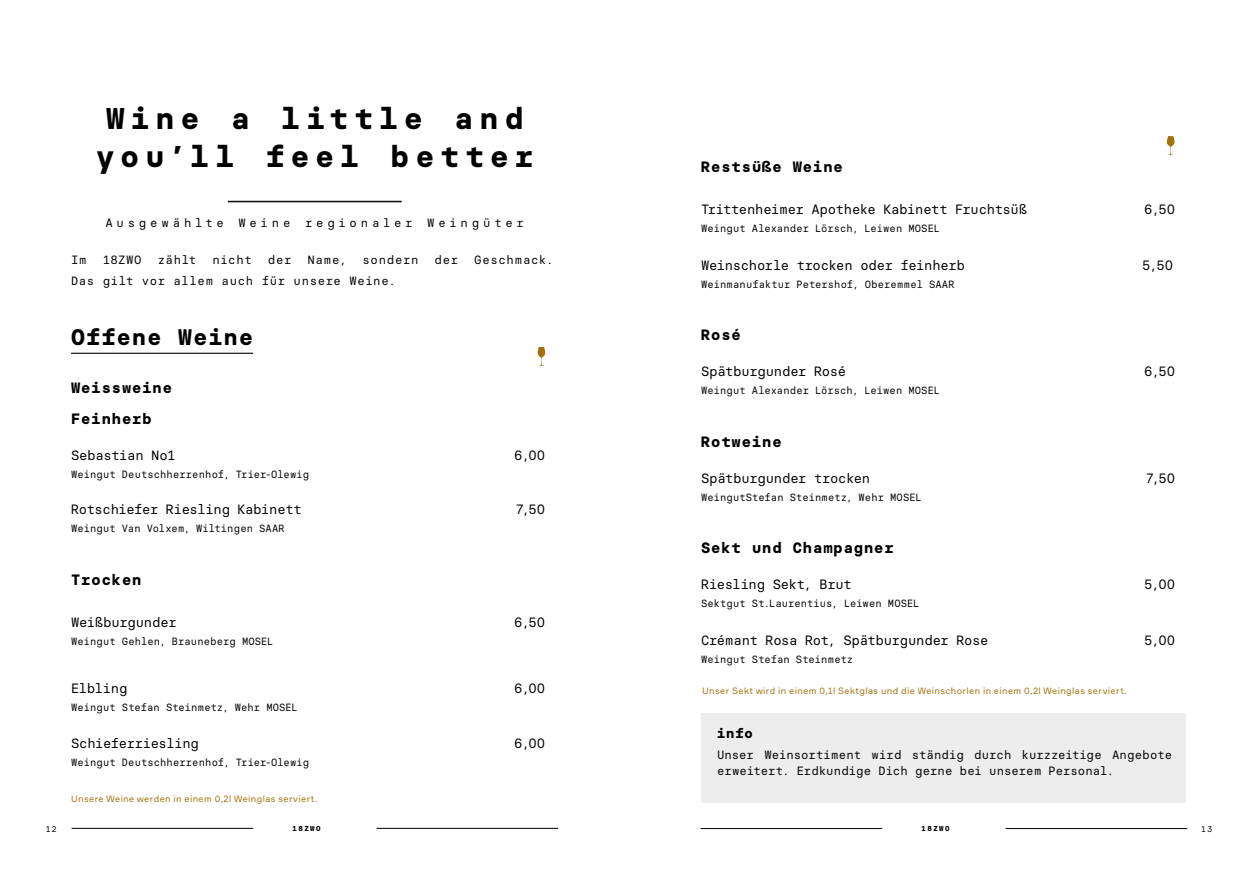
<style>
.page{position:relative;width:1259px;height:893px;background:#fff}
.page>*{position:absolute;margin:0;border:0;box-sizing:border-box;transform-origin:0 0}
.t1{font:700 30px/38.1px "Basier Circle Mono";letter-spacing:.21em;color:#000;text-align:center}
.t2{font:700 22.5px "Basier Circle Mono";letter-spacing:.06em;color:#000}
.t3{font:700 15px/31.5px "Basier Circle Mono";letter-spacing:.06em;color:#000}
.t4{font:13.5px "Basier Circle Mono";letter-spacing:-.025em;color:#000}
.t5{font:700 13.5px "Basier Circle Mono";color:#000}
.t6{font:12px/16.5px "Basier Circle Mono";letter-spacing:-.005em;color:#000}
.t7{font:12px "Basier Circle Mono";letter-spacing:.03em;color:#000}
.t8{font:12px "Basier Circle Mono";letter-spacing:.305em;color:#000}
.t9{font:12px "Basier Circle Mono";letter-spacing:.06em;color:#000}
.t10{font:10.5px "Basier Circle Mono";letter-spacing:.005em;color:#000}
.t11{font:9px "Formular";letter-spacing:.045em;color:#a4720d}
.t12{font:8.25px "Formular";color:#000}
.t13{font:700 7.2px "Basier Circle Mono";letter-spacing:.2em;color:#000}
</style>
<div class="page">
<hr style="left:1005px;top:828px;width:182px;height:1px;background:#000">
<hr style="left:376px;top:828px;width:182px;height:1px;background:#000">
<hr style="left:72px;top:828px;width:181px;height:1px;background:#000">
<hr style="left:700px;top:828px;width:182px;height:1px;background:#000">
<hr style="left:228px;top:202px;width:174px;height:1px;background:#000">
<hr style="left:228px;top:201px;width:174px;height:1px;background:#000">
<svg style="left:537px;top:347px;width:9px;height:19px"></svg>
<hr style="left:71px;top:353px;width:182px;height:1px;background:#000">
<div style="left:701px;top:713px;width:484px;height:89px;background:#ededed"></div>
<svg style="left:1166px;top:136px;width:9px;height:19px"></svg>
<h1 class="t1" style="left:96px;top:99px;width:438px">Wine a little and you’ll feel better</h1>
<p class="t8" style="left:106px;top:216px;width:420px">Ausgewählte Weine regionaler Weingüter</p>
<p class="t7" style="left:71px;top:252px;width:17px">Im</p>
<p class="t7" style="left:102px;top:252px;width:41px">18ZWO</p>
<p class="t7" style="left:158px;top:252px;width:40px">zählt</p>
<p class="t7" style="left:212px;top:252px;width:41px">nicht</p>
<p class="t7" style="left:268px;top:252px;width:25px">der</p>
<p class="t7" style="left:307px;top:252px;width:41px">Name,</p>
<p class="t9" style="left:362px;top:252px;width:58px">sondern</p>
<p class="t7" style="left:434px;top:252px;width:25px">der</p>
<p class="t9" style="left:474px;top:252px;width:81px">Geschmack.</p>
<p class="t7" style="left:71px;top:273px;width:326px">Das gilt vor allem auch für unsere Weine.</p>
<h2 class="t2" style="left:71px;top:324px;width:183px">Offene Weine</h2>
<h3 class="t3" style="left:71px;top:372px;width:102px">Weissweine<br>Feinherb</h3>
<p class="t4" style="left:71px;top:447px;width:105px">Sebastian No1</p>
<p class="t4" style="left:514px;top:447px;width:33px">6,00</p>
<p class="t10" style="left:71px;top:468px;width:239px">Weingut Deutschherrenhof, Trier-Olewig</p>
<p class="t4" style="left:71px;top:501px;width:232px">Rotschiefer Riesling Kabinett</p>
<p class="t4" style="left:516px;top:501px;width:31px">7,50</p>
<p class="t10" style="left:71px;top:522px;width:215px">Weingut Van Volxem, Wiltingen SAAR</p>
<h3 class="t3" style="left:71px;top:564px;width:72px">Trocken</h3>
<p class="t4" style="left:71px;top:614px;width:107px">Weißburgunder</p>
<p class="t4" style="left:514px;top:614px;width:32px">6,50</p>
<p class="t10" style="left:71px;top:635px;width:204px">Weingut Gehlen, Brauneberg MOSEL</p>
<p class="t4" style="left:71px;top:680px;width:58px">Elbling</p>
<p class="t4" style="left:514px;top:680px;width:33px">6,00</p>
<p class="t10" style="left:71px;top:701px;width:228px">Weingut Stefan Steinmetz, Wehr MOSEL</p>
<p class="t4" style="left:71px;top:735px;width:129px">Schieferriesling</p>
<p class="t4" style="left:514px;top:735px;width:33px">6,00</p>
<p class="t10" style="left:71px;top:756px;width:239px">Weingut Deutschherrenhof, Trier-Olewig</p>
<p class="t11" style="left:71px;top:793px;width:248px">Unsere Weine werden in einem 0,2l Weinglas serviert.</p>
<h3 class="t3" style="left:701px;top:151px;width:143px">Restsüße Weine</h3>
<p class="t4" style="left:701px;top:201px;width:328px">Trittenheimer Apotheke Kabinett Fruchtsüß</p>
<p class="t4" style="left:1144px;top:201px;width:32px">6,50</p>
<p class="t10" style="left:701px;top:222px;width:240px">Weingut Alexander Lörsch, Leiwen MOSEL</p>
<p class="t4" style="left:701px;top:256px;width:265px">Weinschorle trocken oder feinherb</p>
<p class="t4" style="left:1142px;top:256px;width:32px">5,50</p>
<p class="t10" style="left:701px;top:277px;width:255px">Weinmanufaktur Petershof, Oberemmel SAAR</p>
<h3 class="t3" style="left:701px;top:319px;width:41px">Rosé</h3>
<p class="t4" style="left:701px;top:363px;width:147px">Spätburgunder Rosé</p>
<p class="t4" style="left:1144px;top:363px;width:32px">6,50</p>
<p class="t10" style="left:701px;top:384px;width:240px">Weingut Alexander Lörsch, Leiwen MOSEL</p>
<h3 class="t3" style="left:701px;top:426px;width:82px">Rotweine</h3>
<p class="t4" style="left:701px;top:469px;width:171px">Spätburgunder trocken</p>
<p class="t4" style="left:1145px;top:469px;width:31px">7,50</p>
<p class="t10" style="left:701px;top:490px;width:222px">WeingutStefan Steinmetz, Wehr MOSEL</p>
<h3 class="t3" style="left:701px;top:532px;width:194px">Sekt und Champagner</h3>
<p class="t4" style="left:701px;top:576px;width:152px">Riesling Sekt, Brut</p>
<p class="t4" style="left:1144px;top:576px;width:32px">5,00</p>
<p class="t10" style="left:701px;top:597px;width:220px">Sektgut St.Laurentius, Leiwen MOSEL</p>
<p class="t4" style="left:701px;top:631px;width:289px">Crémant Rosa Rot, Spätburgunder Rose</p>
<p class="t4" style="left:1144px;top:631px;width:32px">5,00</p>
<p class="t10" style="left:701px;top:652px;width:154px">Weingut Stefan Steinmetz</p>
<p class="t11" style="left:702px;top:685px;width:426px">Unser Sekt wird in einem 0,1l Sektglas und die Weinschorlen in einem 0,2l Weinglas serviert.</p>
<p class="t5" style="left:717px;top:725px;width:37px">info</p>
<p class="t6" style="left:717px;top:746px;width:457px">Unser Weinsortiment wird ständig durch kurzzeitige Angebote erweitert. Erdkundige Dich gerne bei unserem Personal.</p>
<p class="t12" style="left:46px;top:824px;width:12px">12</p>
<p class="t13" style="left:292px;top:824px;width:30px">18ZWO</p>
<p class="t13" style="left:921px;top:824px;width:30px">18ZWO</p>
<p class="t12" style="left:1201px;top:824px;width:12px">13</p>
</div>
